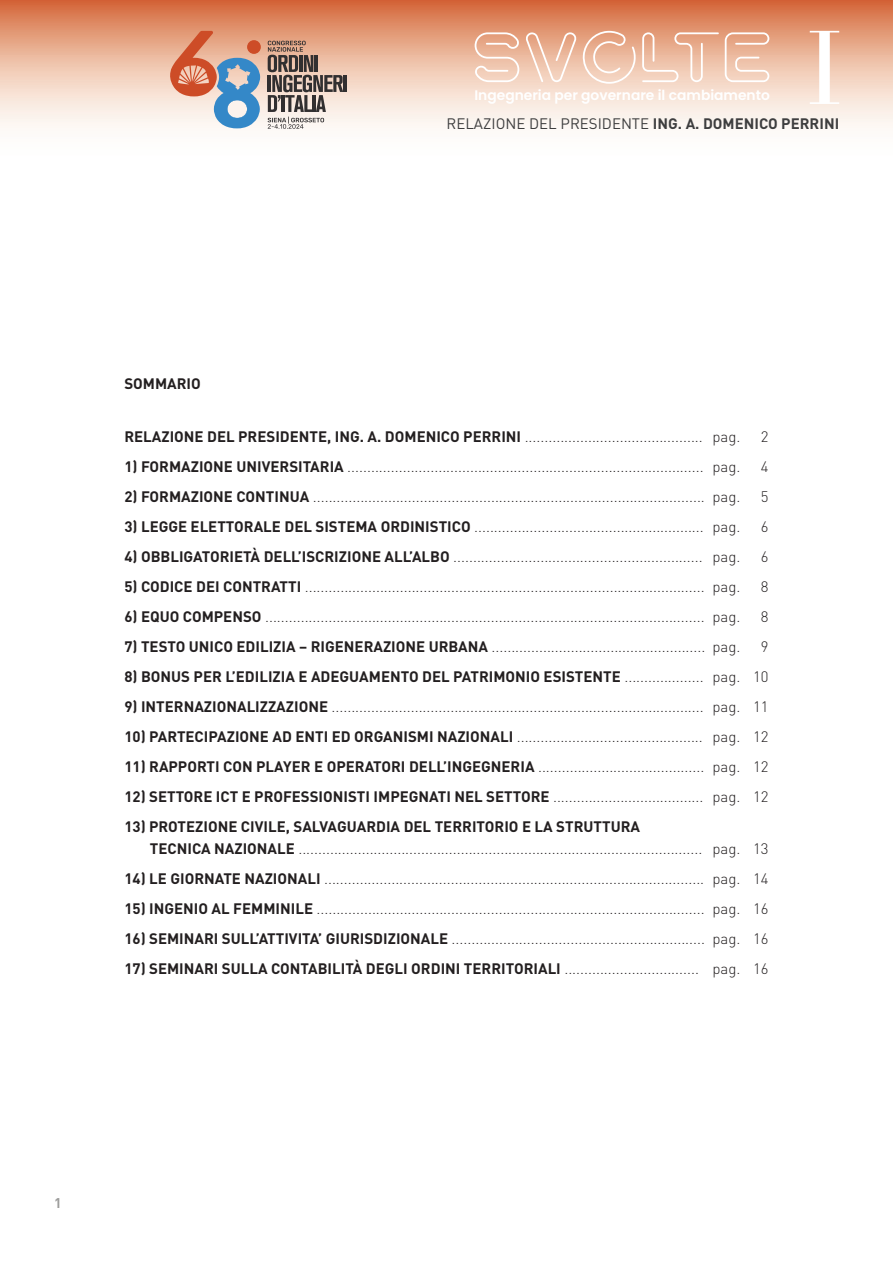
<style>
.page{position:relative;width:893px;height:1263px;background:#fff}
.page>*{position:absolute;margin:0;border:0;box-sizing:border-box;transform-origin:0 0}
.List_Paragraph{font:300 15px "DIN Pro";color:#231f20}
.List_Paragraph-2{font:700 15px "DIN Pro";color:#231f20}
.t1{font:15px "DIN Pro";color:#3e3e3f}
.t2{font:700 13.95px "DIN Pro";color:#9d9d9c}
.t3{font:600 13.8px "Poppins";color:#fff}
.s1{font-weight:700}
.s2{font-weight:300}
</style>
<div class="page">
<svg style="left:0;top:0;width:893px;height:129px;background:#ebb89f"></svg>
<svg style="left:725px;top:32px;width:44px;height:50px;background:#efc7b1"></svg>
<svg style="left:642px;top:32px;width:77px;height:50px;background:#eec3ac"></svg>
<svg style="left:526px;top:32px;width:50px;height:50px;background:#eec4ad"></svg>
<svg style="left:475px;top:32px;width:44px;height:50px;background:#efc7b2"></svg>
<svg style="left:582px;top:31px;width:54px;height:53px;background:#eec4ae"></svg>
<hr style="left:344px;top:75px;width:3px;height:17px;background:#312f30">
<svg style="left:268px;top:41px;width:75px;height:88px;background:#ae9a90"></svg>
<svg style="left:166px;top:31px;width:94px;height:97px;background:#c0a6a2"></svg>
<svg style="left:810px;top:31px;width:29px;height:73px"></svg>
<p class="t3" style="left:474px;top:87px;width:297px">Ingegneria per governare il cambiamento</p>
<p class="t1" style="left:446px;top:112px;width:394px">RELAZIONE DEL PRESIDENTE <span class="s1">ING. A. DOMENICO PERRINI</span></p>
<p class="List_Paragraph-2" style="left:124px;top:371px;width:78px">SOMMARIO</p>
<p class="List_Paragraph" style="left:124px;top:425px;width:580px"><span class="s1">RELAZIONE DEL PRESIDENTE, ING. A. DOMENICO PERRINI</span> .............................................</p>
<p class="List_Paragraph" style="left:124px;top:455px;width:581px"><span class="s1">1) FORMAZIONE UNIVERSITARIA</span> ..........................................................................................</p>
<p class="List_Paragraph" style="left:124px;top:485px;width:582px"><span class="s1">2) FORMAZIONE CONTINUA</span> ...................................................................................................</p>
<p class="List_Paragraph" style="left:124px;top:515px;width:581px"><span class="s1">3) LEGGE ELETTORALE DEL SISTEMA ORDINISTICO</span> ..........................................................</p>
<p class="List_Paragraph" style="left:124px;top:545px;width:580px"><span class="s1">4) OBBLIGATORIETÀ DELL’ISCRIZIONE ALL’ALBO</span> ...............................................................</p>
<p class="List_Paragraph" style="left:124px;top:575px;width:582px"><span class="s1">5) CODICE DEI CONTRATTI</span> .....................................................................................................</p>
<p class="List_Paragraph" style="left:124px;top:605px;width:582px"><span class="s1">6) EQUO COMPENSO</span> ...............................................................................................................</p>
<p class="List_Paragraph" style="left:124px;top:635px;width:582px"><span class="s1">7) TESTO UNICO EDILIZIA – RIGENERAZIONE URBANA</span> ......................................................</p>
<p class="List_Paragraph-2" style="left:124px;top:664px;width:581px">8) BONUS PER L’EDILIZIA E ADEGUAMENTO DEL PATRIMONIO ESISTENTE <span class="s2">....................</span></p>
<p class="List_Paragraph" style="left:124px;top:695px;width:581px"><span class="s1">9) INTERNAZIONALIZZAZIONE</span> ..............................................................................................</p>
<p class="List_Paragraph" style="left:124px;top:725px;width:580px"><span class="s1">10) PARTECIPAZIONE AD ENTI ED ORGANISMI NAZIONALI</span> ...............................................</p>
<p class="List_Paragraph-2" style="left:124px;top:754px;width:581px">11) RAPPORTI CON PLAYER E OPERATORI DELL’INGEGNERIA <span class="s2">..........................................</span></p>
<p class="List_Paragraph-2" style="left:124px;top:784px;width:581px">12) SETTORE ICT E PROFESSIONISTI IMPEGNATI NEL SETTORE <span class="s2">......................................</span></p>
<p class="List_Paragraph-2" style="left:124px;top:814px;width:517px">13) PROTEZIONE CIVILE, SALVAGUARDIA DEL TERRITORIO E LA STRUTTURA</p>
<p class="List_Paragraph" style="left:150px;top:837px;width:554px"><span class="s1">TECNICA NAZIONALE</span> ......................................................................................................</p>
<p class="List_Paragraph" style="left:124px;top:867px;width:581px"><span class="s1">14) LE GIORNATE NAZIONALI</span> ................................................................................................</p>
<p class="List_Paragraph" style="left:124px;top:897px;width:582px"><span class="s1">15) INGENIO AL FEMMINILE</span> ..................................................................................................</p>
<p class="List_Paragraph" style="left:124px;top:927px;width:582px"><span class="s1">16) SEMINARI SULL’ATTIVITA’ GIURISDIZIONALE</span> ................................................................</p>
<p class="List_Paragraph-2" style="left:124px;top:956px;width:576px">17) SEMINARI SULLA CONTABILITÀ DEGLI ORDINI TERRITORIALI <span class="s2">..................................</span></p>
<p class="List_Paragraph" style="left:712px;top:425px;width:30px">pag.</p>
<p class="List_Paragraph" style="left:761px;top:425px;width:9px">2</p>
<p class="List_Paragraph" style="left:712px;top:455px;width:30px">pag.</p>
<p class="List_Paragraph" style="left:761px;top:455px;width:9px">4</p>
<p class="List_Paragraph" style="left:712px;top:485px;width:30px">pag.</p>
<p class="List_Paragraph" style="left:761px;top:485px;width:9px">5</p>
<p class="List_Paragraph" style="left:712px;top:515px;width:30px">pag.</p>
<p class="List_Paragraph" style="left:761px;top:515px;width:9px">6</p>
<p class="List_Paragraph" style="left:712px;top:545px;width:30px">pag.</p>
<p class="List_Paragraph" style="left:761px;top:545px;width:9px">6</p>
<p class="List_Paragraph" style="left:712px;top:575px;width:30px">pag.</p>
<p class="List_Paragraph" style="left:761px;top:575px;width:9px">8</p>
<p class="List_Paragraph" style="left:712px;top:605px;width:30px">pag.</p>
<p class="List_Paragraph" style="left:761px;top:605px;width:9px">8</p>
<p class="List_Paragraph" style="left:712px;top:635px;width:30px">pag.</p>
<p class="List_Paragraph" style="left:761px;top:635px;width:9px">9</p>
<p class="List_Paragraph" style="left:712px;top:665px;width:58px">pag. 10</p>
<p class="List_Paragraph" style="left:712px;top:695px;width:58px">pag. 11</p>
<p class="List_Paragraph" style="left:712px;top:725px;width:58px">pag. 12</p>
<p class="List_Paragraph" style="left:712px;top:755px;width:58px">pag. 12</p>
<p class="List_Paragraph" style="left:712px;top:785px;width:58px">pag. 12</p>
<p class="List_Paragraph" style="left:712px;top:837px;width:58px">pag. 13</p>
<p class="List_Paragraph" style="left:712px;top:867px;width:58px">pag. 14</p>
<p class="List_Paragraph" style="left:712px;top:897px;width:58px">pag. 16</p>
<p class="List_Paragraph" style="left:712px;top:927px;width:58px">pag. 16</p>
<p class="List_Paragraph" style="left:712px;top:957px;width:58px">pag. 16</p>
<p class="t2" style="left:54px;top:1191px;width:9px">1</p>
</div>
